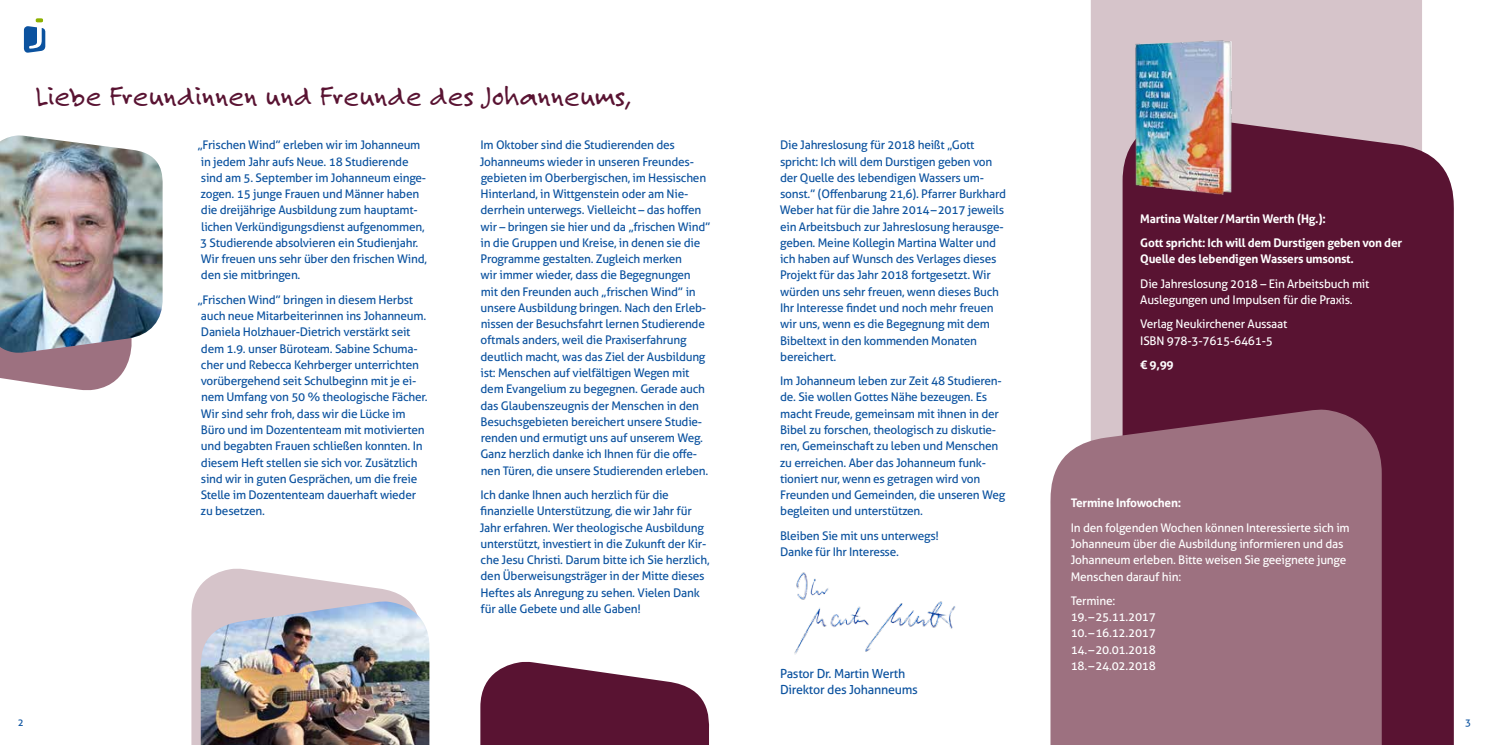
<style>
.page{position:relative;width:1489px;height:745px;background:#fff}
.page>*{position:absolute;margin:0;border:0;box-sizing:border-box;transform-origin:0 0}
.t1{font:30px "Felt Tip Roman";color:#591332}
.t2{font:12.5px/16.2px "Aller";letter-spacing:-.02em;color:#0b529f}
.t3{font:11.88px/16.2px "Aller";letter-spacing:-.02em;color:#0b529f}
.t4{font:11.88px/16.2px "Aller";letter-spacing:-.02em;color:#fff}
.t5{font:700 11.88px/24.4px "Aller";letter-spacing:-.02em;color:#fff}
.t6{font:10px "Aller";color:#0b529f}
</style>
<div class="page">
<div style="left:1090px;top:0;width:331px;height:409px;background:#d6c4ca"></div>
<svg style="left:191px;top:568px;width:217px;height:176px"></svg>
<svg style="left:0;top:352px;width:131px;height:38px"></svg>
<svg style="left:480px;top:661px;width:230px;height:83px"></svg>
<img style="left:0;top:135px;width:163px;height:217px">
<svg style="left:24px;top:18px;width:21px;height:35px"></svg>
<img style="left:794px;top:601px;width:162px;height:54px">
<img style="left:794px;top:572px;width:40px;height:30px">
<div style="left:1122px;top:116px;width:332px;height:628px;background:#591332"></div>
<img style="left:1130px;top:35px;width:107px;height:163px">
<img style="left:200px;top:601px;width:229px;height:143px">
<div style="left:1050px;top:409px;width:331px;height:335px;background:#9d7180"></div>
<h1 class="t1" style="left:35px;top:78px;width:596px">Liebe Freundinnen und Freunde des Johanneums,</h1>
<p class="t3" style="left:197px;top:137px;width:231px">„Frischen Wind” erleben wir im Johanneum in jedem Jahr aufs Neue. 18 Studierende sind am 5. September im Johanneum einge&shy;zogen. 15 junge Frauen und Männer haben die dreijährige Ausbildung zum hauptamt&shy;lichen Verkündigungsdienst aufgenommen, 3 Studierende absolvieren ein Studienjahr.<br>Wir freuen uns sehr über den frischen Wind, den sie mitbringen.</p>
<p class="t3" style="left:197px;top:291px;width:232px">„Frischen Wind” bringen in diesem Herbst auch neue Mitarbeiterinnen ins Johanneum.<br>Daniela Holzhauer-Dietrich verstärkt seit dem 1.9. unser Büroteam. Sabine Schuma&shy;cher und Rebecca Kehrberger unterrichten vorübergehend seit Schulbeginn mit je ei&shy;nem Umfang von 50 % theologische Fächer.<br>Wir sind sehr froh, dass wir die Lücke im Büro und im Dozententeam mit motivierten und begabten Frauen schließen konnten. In diesem Heft stellen sie sich vor. Zusätzlich sind wir in guten Gesprächen, um die freie Stelle im Dozententeam dauerhaft wieder zu besetzen.</p>
<p class="t3" style="left:480px;top:137px;width:232px">Im Oktober sind die Studierenden des Johanneums wieder in unseren Freundes&shy;gebieten im Oberbergischen, im Hessischen Hinterland, in Wittgenstein oder am Nie&shy;derrhein unterwegs. Vielleicht – das hoffen wir – bringen sie hier und da „frischen Wind” in die Gruppen und Kreise, in denen sie die Programme gestalten. Zugleich merken<br>wir immer wieder, dass die Begegnungen<br>mit den Freunden auch „frischen Wind” in unsere Ausbildung bringen. Nach den Erleb&shy;nissen der Besuchsfahrt lernen Studierende oftmals anders, weil die Praxiserfahrung deutlich macht, was das Ziel der Ausbildung ist: Menschen auf vielfältigen Wegen mit dem Evangelium zu begegnen. Gerade auch das Glaubenszeugnis der Menschen in den Besuchsgebieten bereichert unsere Studie&shy;renden und ermutigt uns auf unserem Weg.<br>Ganz herzlich danke ich Ihnen für die offe&shy;nen Türen, die unsere Studierenden erleben.</p>
<p class="t3" style="left:480px;top:486px;width:231px">Ich danke Ihnen auch herzlich für die finanzielle Unterstützung, die wir Jahr für Jahr erfahren. Wer theologische Ausbildung unterstützt, investiert in die Zukunft der Kir&shy;che Jesu Christi. Darum bitte ich Sie herzlich, den Überweisungsträger in der Mitte dieses Heftes als Anregung zu sehen. Vielen Dank für alle Gebete und alle Gaben!</p>
<p class="t3" style="left:780px;top:137px;width:227px">Die Jahreslosung für 2018 heißt „Gott spricht: Ich will dem Durstigen geben von der Quelle des lebendigen Wassers um&shy;sonst.” (Offenbarung 21,6). Pfarrer Burkhard Weber hat für die Jahre 2014–2017 jeweils ein Arbeitsbuch zur Jahreslosung herausge&shy;geben. Meine Kollegin Martina Walter und ich haben auf Wunsch des Verlages dieses Projekt für das Jahr 2018 fortgesetzt. Wir würden uns sehr freuen, wenn dieses Buch Ihr Interesse findet und noch mehr freuen wir uns, wenn es die Begegnung mit dem Bibeltext in den kommenden Monaten bereichert.</p>
<p class="t3" style="left:779px;top:372px;width:227px">Im Johanneum leben zur Zeit 48 Studieren&shy;de. Sie wollen Gottes Nähe bezeugen. Es macht Freude, gemeinsam mit ihnen in der Bibel zu forschen, theologisch zu diskutie&shy;ren, Gemeinschaft zu leben und Menschen zu erreichen. Aber das Johanneum funk&shy;tioniert nur, wenn es getragen wird von Freunden und Gemeinden, die unseren Weg begleiten und unterstützen.</p>
<p class="t3" style="left:780px;top:527px;width:160px">Bleiben Sie mit uns unterwegs!<br>Danke für Ihr Interesse.</p>
<p class="t2" style="left:780px;top:665px;width:139px">Pastor Dr. Martin Werth<br>Direktor des Johanneums</p>
<p class="t5" style="left:1140px;top:206px;width:263px">Martina Walter/Martin Werth (Hg.):<br>Gott spricht: Ich will dem Durstigen geben von der</p>
<p class="t5" style="left:1140px;top:246px;width:215px">Quelle des lebendigen Wassers umsonst.</p>
<p class="t4" style="left:1140px;top:275px;width:230px">Die Jahreslosung 2018 – Ein Arbeitsbuch mit<br>Auslegungen und Impulsen für die Praxis.</p>
<p class="t4" style="left:1140px;top:316px;width:148px">Verlag Neukirchener Aussaat<br>ISBN 978-3-7615-6461-5</p>
<p class="t5" style="left:1140px;top:352px;width:35px">€ 9,99</p>
<p class="t5" style="left:1070px;top:490px;width:112px">Termine Infowochen:</p>
<p class="t4" style="left:1070px;top:519px;width:280px">In den folgenden Wochen können Interessierte sich im Johanneum über die Ausbildung informieren und das Johanneum erleben. Bitte weisen Sie geeignete junge Menschen darauf hin:</p>
<p class="t4" style="left:1070px;top:592px;width:87px">Termine:<br>19.–25.11.2017<br>10.–16.12.2017<br>14.–20.01.2018<br>18.–24.02.2018</p>
<p class="t6" style="left:18px;top:715px;width:8px">2</p>
<p class="t6" style="left:1464px;top:715px;width:8px">3</p>
</div>
